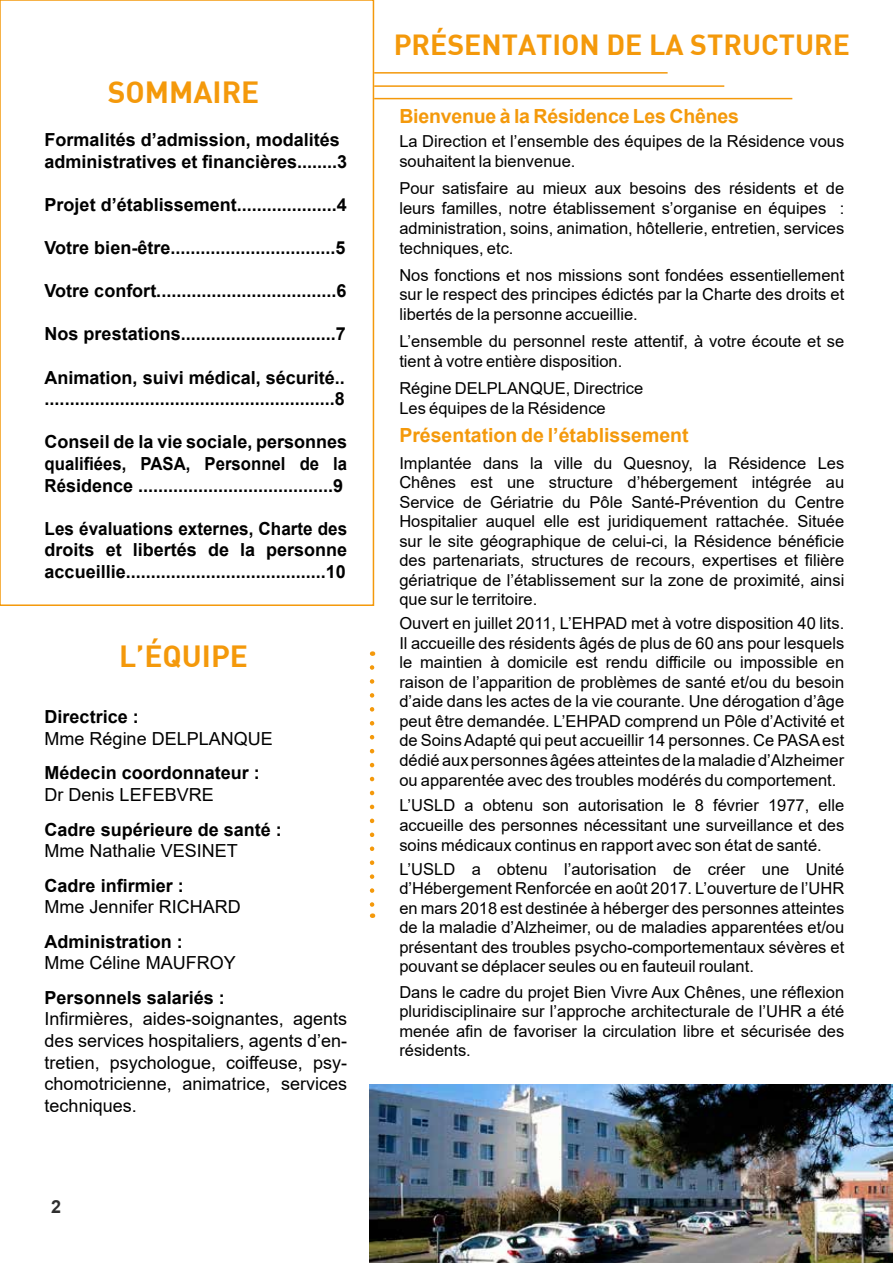
<style>
.page{position:relative;width:893px;height:1263px;background:#fff}
.page>*{position:absolute;margin:0;border:0;box-sizing:border-box;transform-origin:0 0}
.t1{font:30px "DIN Bold";color:#f4990b}
.t2{font:28.5px "DIN Bold";color:#f4990b}
.t3{font:700 19.5px "Arial";letter-spacing:-.005em;color:#f4990b}
.t4{font:700 18px/21.6px "Arial";color:#000}
.t5{font:18px/21.6px "Arial";color:#000;text-align:justify}
.t6{font:700 18px/21.6px "Arial";color:#000;text-align:justify;scale:.95 1}
.t7{font:700 18px "Arial";color:#2e2e2e}
.t8{font:16.5px/19.5px "Arial";color:#000;text-align:justify}
</style>
<div class="page">
<svg style="left:370px;top:667px;width:4px;height:251px"></svg>
<div style="left:0;top:0;width:374px;height:606px;border:2px solid #f4990b"></div>
<img style="left:370px;top:1084px;width:523px;height:179px">
<hr style="left:374px;top:72px;width:294px;height:2px;background:#f4990b">
<hr style="left:374px;top:85px;width:350px;height:2px;background:#f4990b">
<hr style="left:374px;top:98px;width:418px;height:1px;background:#f4990b">
<h1 class="t1" style="left:108px;top:73px;width:153px">SOMMAIRE</h1>
<p class="t4" style="left:45px;top:129px;width:304px">Formalités d’admission, modalités administratives et financières........3</p>
<p class="t4" style="left:45px;top:194px;width:304px">Projet d’établissement....................4</p>
<p class="t4" style="left:45px;top:237px;width:302px">Votre bien-être.................................5</p>
<p class="t4" style="left:45px;top:280px;width:303px">Votre confort....................................6</p>
<p class="t4" style="left:45px;top:323px;width:303px">Nos prestations...............................7</p>
<p class="t4" style="left:45px;top:367px;width:302px">Animation, suivi médical, sécurité.. ..........................................................8</p>
<p class="t4" style="left:45px;top:431px;width:304px;text-align:justify">Conseil de la vie sociale, personnes qualifiées, PASA, Personnel de la Résidence .......................................9</p>
<p class="t6" style="left:45px;top:518px;width:320px">Les évaluations externes, Charte des droits et libertés de la personne accueillie........................................10</p>
<h1 class="t1" style="left:119px;top:637px;width:131px">L’ÉQUIPE</h1>
<p class="t4" style="left:45px;top:706px;width:96px">Directrice :</p>
<p class="t5" style="left:45px;top:728px;width:230px">Mme Régine DELPLANQUE</p>
<p class="t4" style="left:45px;top:762px;width:217px">Médecin coordonnateur :</p>
<p class="t5" style="left:45px;top:784px;width:171px">Dr Denis LEFEBVRE</p>
<p class="t4" style="left:45px;top:818px;width:239px">Cadre supérieure de santé :</p>
<p class="t5" style="left:45px;top:840px;width:195px">Mme Nathalie VESINET</p>
<p class="t4" style="left:45px;top:875px;width:141px">Cadre infirmier :</p>
<p class="t5" style="left:45px;top:896px;width:198px">Mme Jennifer RICHARD</p>
<p class="t4" style="left:45px;top:931px;width:140px">Administration :</p>
<p class="t5" style="left:45px;top:952px;width:193px">Mme Céline MAUFROY</p>
<p class="t4" style="left:45px;top:987px;width:182px">Personnels salariés :</p>
<p class="t5" style="left:45px;top:1008px;width:304px">Infirmières, aides-soignantes, agents des services hospitaliers, agents d’en&shy;tretien, psychologue, coiffeuse, psy&shy;chomotricienne, animatrice, services techniques.</p>
<p class="t7" style="left:51px;top:1194px;width:12px">2</p>
<h2 class="t2" style="left:394px;top:26px;width:458px">PRÉSENTATION DE LA STRUCTURE</h2>
<p class="t3" style="left:399px;top:103px;width:341px">Bienvenue à la Résidence Les Chênes</p>
<p class="t8" style="left:399px;top:132px;width:446px">La Direction et l’ensemble des équipes de la Résidence vous souhaitent la bienvenue.</p>
<p class="t8" style="left:399px;top:178px;width:446px">Pour satisfaire au mieux aux besoins des résidents et de leurs familles, notre établissement s’organise en équipes : administration, soins, animation, hôtellerie, entretien, services techniques, etc.</p>
<p class="t8" style="left:399px;top:265px;width:446px">Nos fonctions et nos missions sont fondées essentiellement sur le respect des principes édictés par la Charte des droits et libertés de la personne accueillie.</p>
<p class="t8" style="left:399px;top:331px;width:446px">L’ensemble du personnel reste attentif, à votre écoute et se tient à votre entière disposition.</p>
<p class="t8" style="left:399px;top:378px;width:245px">Régine DELPLANQUE, Directrice<br>Les équipes de la Résidence</p>
<p class="t3" style="left:399px;top:421px;width:291px">Présentation de l’établissement</p>
<p class="t8" style="left:399px;top:453px;width:446px">Implantée dans la ville du Quesnoy, la Résidence Les Chênes est une structure d’hébergement intégrée au Service de Gériatrie du Pôle Santé-Prévention du Centre Hospitalier auquel elle est juridiquement rattachée. Située sur le site géographique de celui-ci, la Résidence bénéficie des partenariats, structures de recours, expertises et filière gériatrique de l’établissement sur la zone de proximité, ainsi que sur le territoire.</p>
<p class="t8" style="left:399px;top:614px;width:446px">Ouvert en juillet 2011, L’EHPAD met à votre disposition 40 lits.<br>Il accueille des résidents âgés de plus de 60 ans pour lesquels le maintien à domicile est rendu difficile ou impossible en raison de l’apparition de problèmes de santé et/ou du besoin d’aide dans les actes de la vie courante. Une dérogation d’âge peut être demandée. L’EHPAD comprend un Pôle d’Activité et de Soins Adapté qui peut accueillir 14 personnes. Ce PASA est dédié aux personnes âgées atteintes de la maladie d’Alzheimer ou apparentée avec des troubles modérés du comportement.</p>
<p class="t8" style="left:399px;top:795px;width:446px">L’USLD a obtenu son autorisation le 8 février 1977, elle accueille des personnes nécessitant une surveillance et des soins médicaux continus en rapport avec son état de santé.</p>
<p class="t8" style="left:399px;top:859px;width:446px">L’USLD a obtenu l’autorisation de créer une Unité d’Hébergement Renforcée en août 2017. L’ouverture de l’UHR en mars 2018 est destinée à héberger des personnes atteintes de la maladie d’Alzheimer, ou de maladies apparentées et/ou présentant des troubles psycho-comportementaux sévères et pouvant se déplacer seules ou en fauteuil roulant.</p>
<p class="t8" style="left:399px;top:982px;width:446px">Dans le cadre du projet Bien Vivre Aux Chênes, une réflexion pluridisciplinaire sur l’approche architecturale de l’UHR a été menée afin de favoriser la circulation libre et sécurisée des résidents.</p>
</div>
